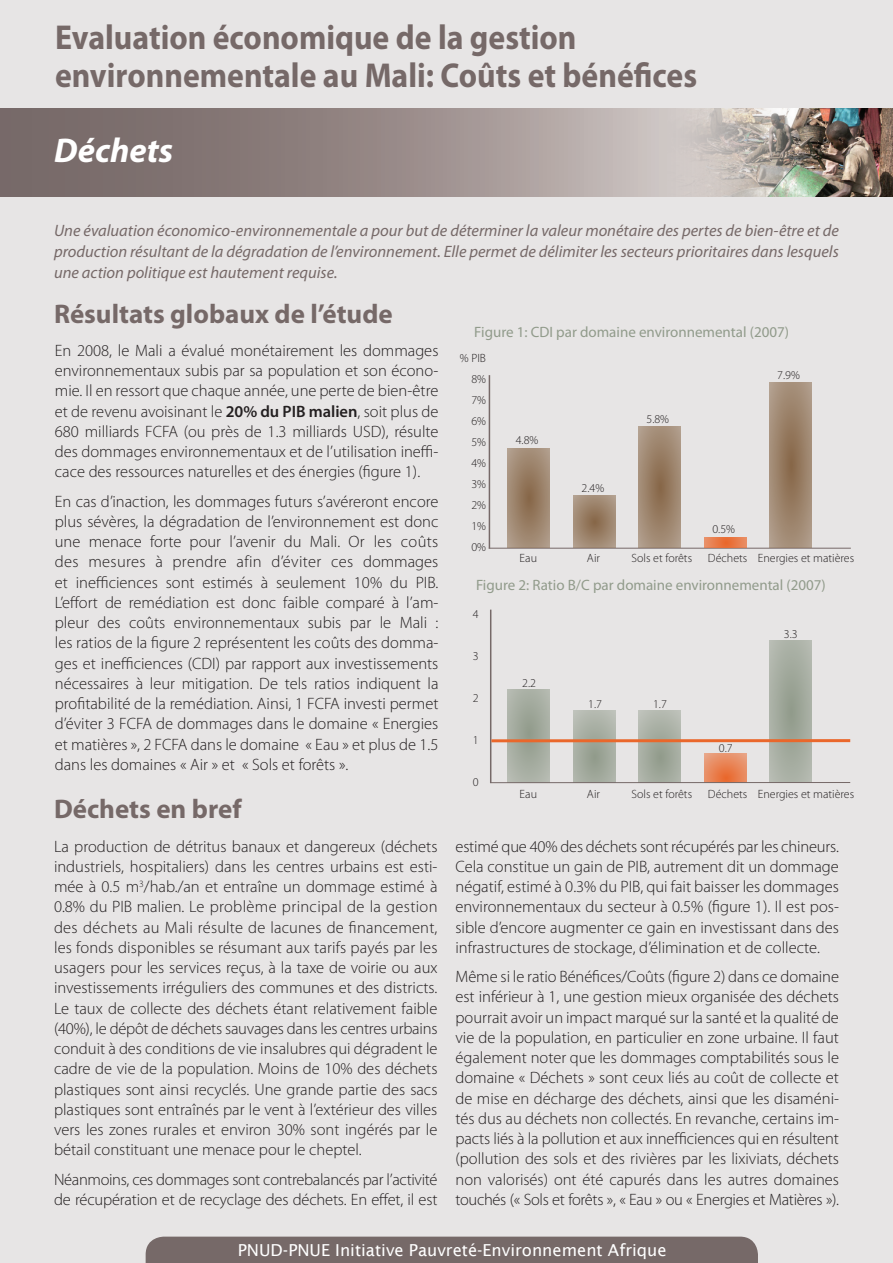
<style>
.page{position:relative;width:893px;height:1263px;background:#e7e5e5}
.page>*{position:absolute;margin:0;border:0;box-sizing:border-box;transform-origin:0 0}
.t1{font:700 34.65px "Myriad Pro";color:#766968;scale:.92 1}
.t2{font:italic 700 34.5px "Myriad Pro";color:#fff}
.t3{font:700 27px "Myriad Pro";color:#766968}
.t4{font:300 16.5px/20.2px "Myriad Pro";color:#231f20;text-align:justify}
.t5{font:italic 16.5px/21px "Myriad Pro";color:#766968;text-align:justify}
.t6{font:300 16.5px/20.2px "Myriad Pro";letter-spacing:-.02em;color:#231f20}
.t7{font:16.5px "Lucida Sans";color:#fff}
.t8{font:15px "Myriad Pro";color:#919b8b}
.t9{font:300 12px "Myriad Pro";color:#231f20}
.s1{font-weight:600}
</style>
<div class="page">
<svg style="left:0;top:109px;width:646px;height:88px;background:#948786"></svg>
<img style="left:646px;top:109px;width:247px;height:88px">
<hr style="left:489px;top:548px;width:362px;height:1px;background:#766968">
<hr style="left:489px;top:375px;width:1px;height:173px;background:#766968">
<svg style="left:639px;top:426px;width:42px;height:122px;background:#9e866f"></svg>
<svg style="left:704px;top:537px;width:43px;height:11px"></svg>
<svg style="left:770px;top:382px;width:42px;height:166px;background:#9e866e"></svg>
<svg style="left:573px;top:495px;width:42px;height:53px;background:#9e866f"></svg>
<svg style="left:507px;top:448px;width:43px;height:100px;background:#9e866f"></svg>
<div style="left:146px;top:1236px;width:612px;height:27px;background:#766968"></div>
<hr style="left:490px;top:610px;width:1px;height:173px;background:#766968">
<svg style="left:704px;top:753px;width:43px;height:29px"></svg>
<svg style="left:770px;top:640px;width:42px;height:142px;background:#a6ada1"></svg>
<svg style="left:573px;top:710px;width:42px;height:72px;background:#a7aea2"></svg>
<svg style="left:507px;top:689px;width:43px;height:93px;background:#a6ada1"></svg>
<svg style="left:639px;top:711px;width:42px;height:71px;background:#a7ada2"></svg>
<hr style="left:491px;top:739px;width:359px;height:3px;background:#ea672b">
<hr style="left:490px;top:782px;width:360px;height:1px;background:#766968">
<p class="t1" style="left:55px;top:18px;width:568px">Evaluation économique de la gestion</p>
<p class="t1" style="left:55px;top:56px;width:699px">environnementale au Mali: Coûts et bénéfices</p>
<p class="t2" style="left:54px;top:131px;width:121px">Déchets</p>
<p class="t5" style="left:54px;top:220px;width:786px">Une évaluation économico-environnementale a pour but de déterminer la valeur monétaire des pertes de bien-être et de production résultant de la dégradation de l’environnement. Elle permet de délimiter les secteurs prioritaires dans lesquels une action politique est hautement requise.</p>
<p class="t3" style="left:54px;top:298px;width:340px">Résultats globaux de l’étude</p>
<p class="t4" style="left:55px;top:340px;width:385px">En 2008, le Mali a évalué monétairement les dommages environnementaux subis par sa population et son écono&shy;mie. Il en ressort que chaque année, une perte de bien-être et de revenu avoisinant le <span class="s1">20% du PIB malien</span>, soit plus de 680 milliards FCFA (ou près de 1.3 milliards USD), résulte des dommages environnementaux et de l’utilisation ineffi&shy;cace des ressources naturelles et des énergies (figure 1).</p>
<p class="t4" style="left:55px;top:491px;width:385px">En cas d’inaction, les dommages futurs s’avéreront encore plus sévères, la dégradation de l’environnement est donc une menace forte pour l’avenir du Mali. Or les coûts des mesures à prendre afin d’éviter ces dommages et inefficiences sont estimés à seulement 10% du PIB.<br>L’effort de remédiation est donc faible comparé à l’am&shy;pleur des coûts environnementaux subis par le Mali : les ratios de la figure 2 représentent les coûts des domma&shy;ges et inefficiences (CDI) par rapport aux investissements nécessaires à leur mitigation. De tels ratios indiquent la profitabilité de la remédiation. Ainsi, 1 FCFA investi permet d’éviter 3 FCFA de dommages dans le domaine « Energies et matières », 2 FCFA dans le domaine « Eau » et plus de 1.5 dans les domaines « Air » et « Sols et forêts ».</p>
<p class="t3" style="left:54px;top:794px;width:189px">Déchets en bref</p>
<p class="t4" style="left:54px;top:836px;width:385px">La production de détritus banaux et dangereux (déchets industriels, hospitaliers) dans les centres urbains est esti&shy;mée à 0.5 m<sup>3</sup>/hab./an et entraîne un dommage estimé à 0.8% du PIB malien. Le problème principal de la gestion des déchets au Mali résulte de lacunes de financement, les fonds disponibles se résumant aux tarifs payés par les usagers pour les services reçus, à la taxe de voirie ou aux investissements irréguliers des communes et des districts.<br>Le taux de collecte des déchets étant relativement faible (40%), le dépôt de déchets sauvages dans les centres urbains conduit à des conditions de vie insalubres qui dégradent le cadre de vie de la population. Moins de 10% des déchets plastiques sont ainsi recyclés. Une grande partie des sacs plastiques sont entraînés par le vent à l’extérieur des villes vers les zones rurales et environ 30% sont ingérés par le bétail constituant une menace pour le cheptel.</p>
<p class="t6" style="left:54px;top:1169px;width:385px">Néanmoins, ces dommages sont contrebalancés par l’activité de récupération et de recyclage des déchets. En effet, il est</p>
<p class="t8" style="left:474px;top:323px;width:316px">Figure 1: CDI par domaine environnemental (2007)</p>
<p class="t9" style="left:460px;top:351px;width:28px">% PIB</p>
<p class="t9" style="left:471px;top:372px;width:16px">8%</p>
<p class="t9" style="left:471px;top:393px;width:16px">7%</p>
<p class="t9" style="left:471px;top:414px;width:16px">6%</p>
<p class="t9" style="left:471px;top:435px;width:16px">5%</p>
<p class="t9" style="left:471px;top:456px;width:16px">4%</p>
<p class="t9" style="left:471px;top:477px;width:16px">3%</p>
<p class="t9" style="left:471px;top:498px;width:16px">2%</p>
<p class="t9" style="left:471px;top:519px;width:16px">1%</p>
<p class="t9" style="left:471px;top:540px;width:16px">0%</p>
<p class="t9" style="left:516px;top:433px;width:24px">4.8%</p>
<p class="t9" style="left:582px;top:481px;width:24px">2.4%</p>
<p class="t9" style="left:646px;top:412px;width:24px">5.8%</p>
<p class="t9" style="left:777px;top:369px;width:24px">7.9%</p>
<p class="t9" style="left:712px;top:523px;width:24px">0.5%</p>
<p class="t9" style="left:520px;top:552px;width:19px">Eau</p>
<p class="t9" style="left:587px;top:552px;width:15px">Air</p>
<p class="t9" style="left:632px;top:552px;width:62px">Sols et forêts</p>
<p class="t9" style="left:708px;top:552px;width:148px">Déchets Energies et matières</p>
<p class="t8" style="left:476px;top:577px;width:351px">Figure 2: Ratio B/C par domaine environnemental (2007)</p>
<p class="t9" style="left:473px;top:608px;width:7px">4</p>
<p class="t9" style="left:473px;top:650px;width:7px">3</p>
<p class="t9" style="left:473px;top:692px;width:7px">2</p>
<p class="t9" style="left:473px;top:734px;width:7px">1</p>
<p class="t9" style="left:473px;top:776px;width:7px">0</p>
<p class="t9" style="left:522px;top:676px;width:15px">2.2</p>
<p class="t9" style="left:588px;top:697px;width:15px">1.7</p>
<p class="t9" style="left:653px;top:697px;width:15px">1.7</p>
<p class="t9" style="left:719px;top:741px;width:15px">0.7</p>
<p class="t9" style="left:784px;top:627px;width:15px">3.3</p>
<p class="t9" style="left:520px;top:787px;width:19px">Eau</p>
<p class="t9" style="left:587px;top:787px;width:15px">Air</p>
<p class="t9" style="left:632px;top:787px;width:62px">Sols et forêts</p>
<p class="t9" style="left:708px;top:787px;width:148px">Déchets Energies et matières</p>
<p class="t4" style="left:455px;top:836px;width:385px">estimé que 40% des déchets sont récupérés par les chineurs.<br>Cela constitue un gain de PIB, autrement dit un dommage négatif, estimé à 0.3% du PIB, qui fait baisser les dommages environnementaux du secteur à 0.5% (figure 1). Il est pos&shy;sible d’encore augmenter ce gain en investissant dans des infrastructures de stockage, d’élimination et de collecte.</p>
<p class="t4" style="left:455px;top:967px;width:385px">Même si le ratio Bénéfices/Coûts (figure 2) dans ce domaine est inférieur à 1, une gestion mieux organisée des déchets pourrait avoir un impact marqué sur la santé et la qualité de vie de la population, en particulier en zone urbaine. Il faut également noter que les dommages comptabilités sous le domaine « Déchets » sont ceux liés au coût de collecte et de mise en décharge des déchets, ainsi que les disaméni&shy;tés dus au déchets non collectés. En revanche, certains im&shy;pacts liés à la pollution et aux innefficiences qui en résultent (pollution des sols et des rivières par les lixiviats, déchets non valorisés) ont été capurés dans les autres domaines touchés (« Sols et forêts », « Eau » ou « Energies et Matières »).</p>
<p class="t7" style="left:238px;top:1240px;width:430px">PNUD-PNUE Initiative Pauvreté-Environnement Afrique</p>
</div>
